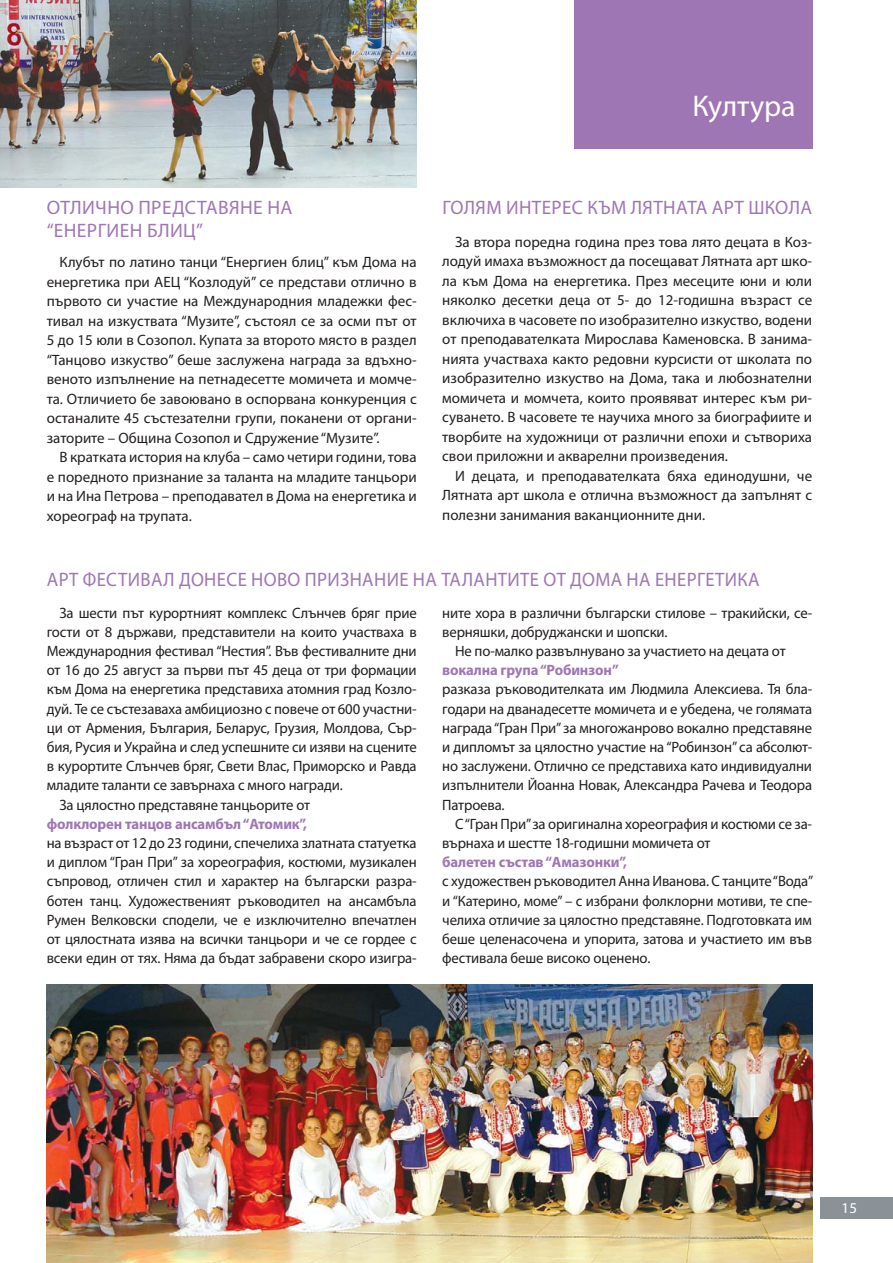
<style>
.page{position:relative;width:893px;height:1263px;background:#fff}
.page>*{position:absolute;margin:0;border:0;box-sizing:border-box;transform-origin:0 0}
.t1{font:30px "Myriad Pro";color:#fff}
.t2{font:19.5px/22.5px "Myriad Pro";letter-spacing:.02em;color:#9e76b4}
.t3{font:19.5px "Myriad Pro";letter-spacing:.02em;color:#9e76b4;scale:.96 1}
.t4{font:15px/19.5px "Myriad Pro";letter-spacing:-.01em;color:#231f20;text-align:justify}
.t5{font:700 15px "Myriad Pro";letter-spacing:-.01em;color:#9e76b4}
.t6{font:15px "Myriad Pro";color:#fff}
</style>
<div class="page">
<div style="left:821px;top:1197px;width:72px;height:21px;background:#8a9297"></div>
<img style="left:0;top:0;width:417px;height:187px">
<img style="left:47px;top:984px;width:765px;height:279px">
<div style="left:574px;top:0;width:238px;height:149px;background:#9e76b4"></div>
<h1 class="t1" style="left:692px;top:94px;width:105px">Култура</h1>
<h2 class="t2" style="left:47px;top:199px;width:247px">ОТЛИЧНО ПРЕДСТАВЯНЕ НА “ЕНЕРГИЕН БЛИЦ”</h2>
<p class="t4" style="left:47px;top:254px;width:371px;text-indent:13px">Клубът по латино танци “Енергиен блиц” към Дома на енергетика при АЕЦ “Козлодуй” се представи отлично в първото си участие на Международния младежки фес&shy;тивал на изкуствата “Музите”, състоял се за осми път от 5 до 15 юли в Созопол. Купата за второто място в раздел “Танцово изкуство” беше заслужена награда за вдъхно&shy;веното изпълнение на петнадесетте момичета и момче&shy;та. Отличието бе завоювано в оспорвана конкуренция с останалите 45 състезателни групи, поканени от органи&shy;заторите – Община Созопол и Сдружение “Музите”.</p>
<p class="t4" style="left:47px;top:449px;width:371px;text-indent:13px">В кратката история на клуба – само четири години, това е поредното признание за таланта на младите танцьори и на Ина Петрова – преподавател в Дома на енергетика и хореограф на трупата.</p>
<h2 class="t2" style="left:442px;top:199px;width:371px">ГОЛЯМ ИНТЕРЕС КЪМ ЛЯТНАТА АРТ ШКОЛА</h2>
<p class="t4" style="left:442px;top:234px;width:371px;text-indent:13px">За втора поредна година през това лято децата в Коз&shy;лодуй имаха възможност да посещават Лятната арт шко&shy;ла към Дома на енергетика. През месеците юни и юли няколко десетки деца от 5- до 12-годишна възраст се включиха в часовете по изобразително изкуство, водени от преподавателката Мирослава Каменовска. В занима&shy;нията участваха както редовни курсисти от школата по изобразително изкуство на Дома, така и любознателни момичета и момчета, които проявяват интерес към ри&shy;суването. В часовете те научиха много за биографиите и творбите на художници от различни епохи и сътвориха свои приложни и акварелни произведения.</p>
<p class="t4" style="left:442px;top:468px;width:371px;text-indent:13px">И децата, и преподавателката бяха единодушни, че Лятната арт школа е отлична възможност да запълнят с полезни занимания ваканционните дни.</p>
<h2 class="t3" style="left:47px;top:572px;width:744px">АРТ ФЕСТИВАЛ ДОНЕСЕ НОВО ПРИЗНАНИЕ НА ТАЛАНТИТЕ ОТ ДОМА НА ЕНЕРГЕТИКА</h2>
<p class="t4" style="left:60px;top:604px;width:359px">За шести път курортният комплекс Слънчев бряг прие</p>
<p class="t4" style="left:47px;top:624px;width:371px">гости от 8 държави, представители на които участваха в</p>
<p class="t4" style="left:47px;top:643px;width:371px">Международния фестивал “Нестия”. Във фестивалните дни</p>
<p class="t4" style="left:47px;top:662px;width:371px">от 16 до 25 август за първи път 45 деца от три формации</p>
<p class="t4" style="left:47px;top:681px;width:371px">към Дома на енергетика представиха атомния град Козло-</p>
<p class="t4" style="left:47px;top:700px;width:371px">дуй. Те се състезаваха амбициозно с повече от 600 участни-</p>
<p class="t4" style="left:47px;top:720px;width:371px">ци от Армения, България, Беларус, Грузия, Молдова, Сър-</p>
<p class="t4" style="left:47px;top:739px;width:371px">бия, Русия и Украйна и след успешните си изяви на сцените</p>
<p class="t4" style="left:47px;top:758px;width:371px">в курортите Слънчев бряг, Свети Влас, Приморско и Равда</p>
<p class="t4" style="left:47px;top:777px;width:297px">младите таланти се завърнаха с много награди.</p>
<p class="t4" style="left:60px;top:796px;width:252px">За цялостно представяне танцьорите от</p>
<p class="t5" style="left:47px;top:815px;width:262px">фолклорен танцов ансамбъл “Атомик”,</p>
<p class="t4" style="left:47px;top:835px;width:371px">на възраст от 12 до 23 години, спечелиха златната статуетка и диплом “Гран При” за хореография, костюми, музикален съпровод, отличен стил и характер на български разра&shy;ботен танц. Художественият ръководител на ансамбъла Румен Велковски сподели, че е изключително впечатлен от цялостната изява на всички танцьори и че се гордее с всеки един от тях. Няма да бъдат забравени скоро изигра-</p>
<p class="t4" style="left:442px;top:604px;width:371px">ните хора в различни български стилове – тракийски, се-</p>
<p class="t4" style="left:442px;top:624px;width:227px">верняшки, добруджански и шопски.</p>
<p class="t4" style="left:455px;top:643px;width:332px">Не по-малко развълнувано за участието на децата от</p>
<p class="t5" style="left:442px;top:661px;width:178px">вокална група “Робинзон”</p>
<p class="t4" style="left:442px;top:681px;width:371px">разказа ръководителката им Людмила Алексиева. Тя бла&shy;годари на дванадесетте момичета и е убедена, че голямата награда “Гран При” за многожанрово вокално представяне и дипломът за цялостно участие на “Робинзон” са абсолют&shy;но заслужени. Отлично се представиха като индивидуални изпълнители Йоанна Новак, Александра Рачева и Теодора Патроева.</p>
<p class="t4" style="left:442px;top:816px;width:371px;text-indent:13px">С “Гран При” за оригинална хореография и костюми се за&shy;върнаха и шестте 18-годишни момичета от</p>
<p class="t5" style="left:442px;top:853px;width:186px">балетен състав “Амазонки”,</p>
<p class="t4" style="left:442px;top:873px;width:373px">с художествен ръководител Анна Иванова. С танците “Вода” и “Катерино, моме” – с избрани фолклорни мотиви, те спе&shy;челиха отличие за цялостно представяне. Подготовката им беше целенасочена и упорита, затова и участието им във фестивала беше високо оценено.</p>
<p class="t6" style="left:842px;top:1202px;width:17px">15</p>
</div>
